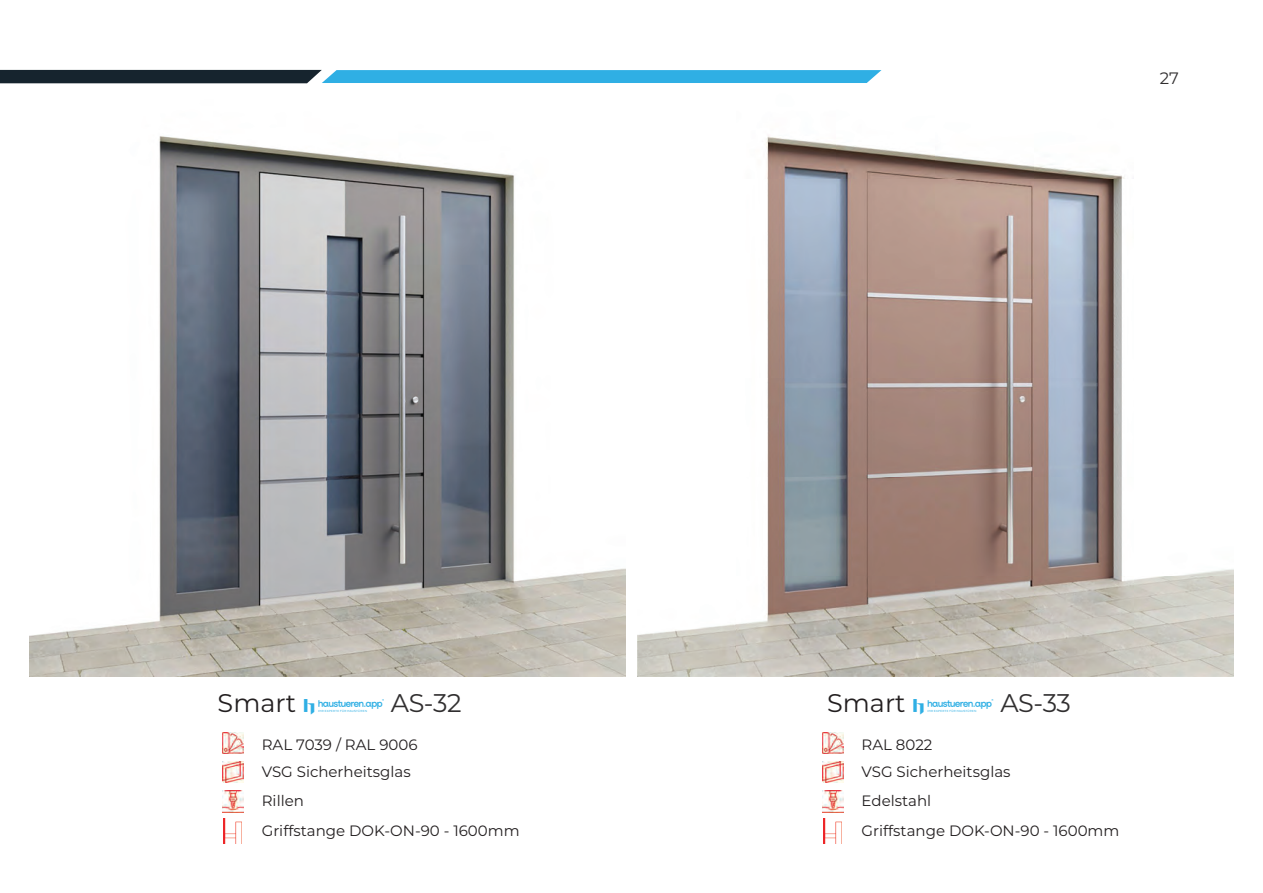
<style>
.page{position:relative;width:1263px;height:893px;background:#fff}
.page>*{position:absolute;margin:0;border:0;box-sizing:border-box;transform-origin:0 0}
.t1{font:25.5px "Montserrat Regular 2";color:#231f20}
.t2{font:16.5px "Montserrat Regular 2";color:#312f30}
.t3{font:15px "Montserrat Regular 2";color:#231f20}
.s1{font-family:"BASO";font-weight:700;color:#2fafe4}
.s2{color:#312f30}
</style>
<div class="page">
<img style="left:822px;top:732px;width:22px;height:21px">
<img style="left:223px;top:732px;width:21px;height:21px">
<img style="left:822px;top:761px;width:22px;height:22px">
<img style="left:223px;top:761px;width:21px;height:22px">
<img style="left:822px;top:791px;width:22px;height:22px">
<img style="left:223px;top:791px;width:21px;height:22px">
<img style="left:823px;top:818px;width:18px;height:26px">
<img style="left:224px;top:818px;width:18px;height:26px">
<img style="left:30px;top:83px;width:595px;height:593px">
<img style="left:638px;top:136px;width:595px;height:540px">
<svg style="left:0;top:70px;width:881px;height:13px;background:#2b7fa3"></svg>
<p class="t2" style="left:1160px;top:67px;width:21px">27</p>
<h1 class="t1" style="left:218px;top:686px;width:245px">Smart <span class="s1">$</span> <span class="s2">AS-32</span></h1>
<h1 class="t1" style="left:827px;top:686px;width:245px">Smart <span class="s1">$</span> <span class="s2">AS-33</span></h1>
<p class="t3" style="left:262px;top:734px;width:157px">RAL 7039 / RAL 9006</p>
<p class="t3" style="left:861px;top:734px;width:72px">RAL 8022</p>
<p class="t3" style="left:262px;top:761px;width:150px">VSG Sicherheitsglas</p>
<p class="t3" style="left:861px;top:761px;width:150px">VSG Sicherheitsglas</p>
<p class="t3" style="left:262px;top:791px;width:44px">Rillen</p>
<p class="t3" style="left:861px;top:791px;width:71px">Edelstahl</p>
<p class="t3" style="left:262px;top:820px;width:259px">Griffstange DOK-ON-90 - 1600mm</p>
<p class="t3" style="left:861px;top:820px;width:259px">Griffstange DOK-ON-90 - 1600mm</p>
</div>
